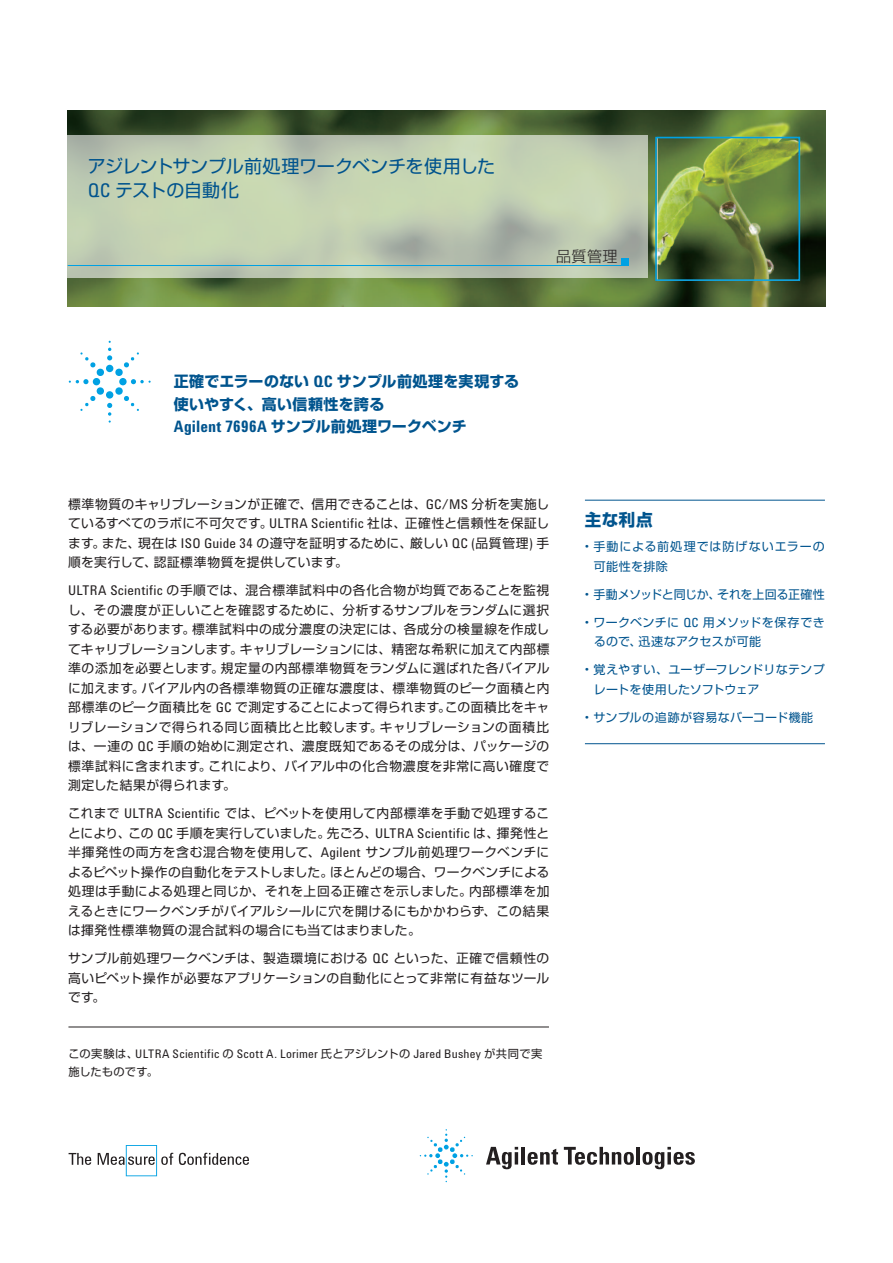
<style>
.page{position:relative;width:893px;height:1263px;background:#fff}
.page>*{position:absolute;margin:0;border:0;box-sizing:border-box;transform-origin:0 0}
.t1{font:18px/24px "Shin Go Pro";letter-spacing:-.01em;color:#00538d}
.t2{font:700 16.5px "Shin Go Pro";color:#00548e}
.t3{font:700 15px/22.5px "Shin Go Pro";letter-spacing:.01em;color:#00548e}
.t4{font:300 15px "Shin Go Pro";color:#231f20}
.t5{font:12.75px/19.5px "Shin Go Pro";letter-spacing:.035em;color:#231f20;text-align:justify}
.t6{font:12.15px "Agilent Condensed CFF";letter-spacing:.02em;color:#231f20}
.t7{font:12px/19.5px "Shin Go Pro";letter-spacing:.025em;color:#00548e}
.t8{font:12px/19.5px "Shin Go Pro";letter-spacing:.075em;color:#00548e}
.t9{font:12px "Shin Go Pro";letter-spacing:-.015em;color:#00548e}
.t10{font:11.25px "Shin Go Pro";letter-spacing:.01em;color:#231f20}
.s1{font-family:"Agilent Condensed CFF";font-size:19.5px}
.s2{font-family:"Agilent Condensed CFF";font-size:16.2px}
.s3{font-family:"Agilent Condensed CFF";font-size:13.8px}
.s4{font-family:"Shin Go Pro";font-size:11.25px}
.s5{font-family:"Agilent Condensed CFF";font-size:12.9px}
</style>
<div class="page">
<svg style="left:69px;top:1153px;width:22px;height:12px"></svg>
<svg style="left:179px;top:1153px;width:70px;height:12px"></svg>
<svg style="left:98px;top:1145px;width:75px;height:31px"></svg>
<svg style="left:486px;top:1147px;width:32px;height:22px"></svg>
<hr style="left:521px;top:1147px;width:4px;height:17px;background:#231f20">
<svg style="left:528px;top:1149px;width:30px;height:16px"></svg>
<svg style="left:564px;top:1147px;width:70px;height:18px"></svg>
<hr style="left:636px;top:1147px;width:4px;height:17px;background:#231f20">
<svg style="left:642px;top:1147px;width:53px;height:22px"></svg>
<svg style="left:420px;top:1129px;width:53px;height:53px"></svg>
<img style="left:68px;top:111px;width:758px;height:196px">
<div style="left:655px;top:137px;width:145px;height:144px;border:2px solid #00a1e3"></div>
<svg style="left:67px;top:135px;width:580px;height:143px;background:#bfccb0"></svg>
<hr style="left:68px;top:265px;width:561px;height:1px;background:#00a1e3">
<div style="left:621px;top:258px;width:8px;height:8px;background:#00a1e3"></div>
<svg style="left:69px;top:341px;width:82px;height:82px"></svg>
<hr style="left:68px;top:1027px;width:481px;height:1px;background:#231f20">
<hr style="left:585px;top:500px;width:240px;height:1px;background:#00548e">
<hr style="left:585px;top:743px;width:240px;height:1px;background:#00548e">
<h1 class="t1" style="left:88px;top:152px;width:409px">アジレントサンプル前処理ワークベンチを使用した<br><span class="s1">QC</span> テストの自動化</h1>
<p class="t4" style="left:556px;top:244px;width:63px">品質管理</p>
<p class="t3" style="left:174px;top:369px;width:347px">正確でエラーのない <span class="s2">QC</span> サンプル前処理を実現する使いやすく、高い信頼性を誇る<br><span class="s2">Agilent 7696A</span> サンプル前処理ワークベンチ</p>
<p class="t5" style="left:68px;top:493px;width:483px">標準物質のキャリブレーションが正確で、信用できることは、<span class="s3">GC/MS</span> 分析を実施しているすべてのラボに不可欠です。<span class="s3">ULTRA Scientific</span> 社は、正確性と信頼性を保証します。また、現在は <span class="s3">ISO Guide 34</span> の遵守を証明するために、厳しい <span class="s3">QC (</span>品質管理<span class="s3">)</span> 手順を実行して、認証標準物質を提供しています。</p>
<p class="t5" style="left:68px;top:579px;width:483px"><span class="s3">ULTRA Scientific</span> の手順では、混合標準試料中の各化合物が均質であることを監視し、その濃度が正しいことを確認するために、分析するサンプルをランダムに選択する必要があります。標準試料中の成分濃度の決定には、各成分の検量線を作成してキャリブレーションします。キャリブレーションには、精密な希釈に加えて内部標準の添加を必要とします。規定量の内部標準物質をランダムに選ばれた各バイアルに加えます。バイアル内の各標準物質の正確な濃度は、標準物質のピーク面積と内部標準のピーク面積比を <span class="s3">GC</span> で測定することによって得られます。この面積比をキャリブレーションで得られる同じ面積比と比較します。キャリブレーションの面積比は、一連の <span class="s3">QC</span> 手順の始めに測定され、濃度既知であるその成分は、パッケージの標準試料に含まれます。これにより、バイアル中の化合物濃度を非常に高い確度で測定した結果が得られます。</p>
<p class="t5" style="left:68px;top:802px;width:483px">これまで <span class="s3">ULTRA Scientific</span> では、ピペットを使用して内部標準を手動で処理することにより、この <span class="s3">QC</span> 手順を実行していました。先ごろ、<span class="s3">ULTRA Scientific</span> は、揮発性と半揮発性の両方を含む混合物を使用して、<span class="s3">Agilent</span> サンプル前処理ワークベンチによるピペット操作の自動化をテストしました。ほとんどの場合、ワークベンチによる処理は手動による処理と同じか、それを上回る正確さを示しました。内部標準を加えるときにワークベンチがバイアルシールに穴を開けるにもかかわらず、この結果は揮発性標準物質の混合試料の場合にも当てはまりました。</p>
<p class="t5" style="left:68px;top:947px;width:483px">サンプル前処理ワークベンチは、製造環境における <span class="s3">QC</span> といった、正確で信頼性の高いピペット操作が必要なアプリケーションの自動化にとって非常に有益なツールです。</p>
<p class="t6" style="left:68px;top:1045px;width:475px"><span class="s4">この実験は、</span>ULTRA Scientific <span class="s4">の</span> Scott A. Lorimer <span class="s4">氏とアジレントの</span> Jared Bushey <span class="s4">が共同で実</span></p>
<p class="t10" style="left:68px;top:1063px;width:91px">施したものです。</p>
<p class="t2" style="left:585px;top:506px;width:69px">主な利点</p>
<p class="t8" style="left:594px;top:535px;width:232px;text-indent:-9px"><span class="s5">•</span> 手動による前処理では防げないエラーの可能性を排除</p>
<p class="t9" style="left:585px;top:584px;width:241px"><span class="s5">•</span> 手動メソッドと同じか、それを上回る正確性</p>
<p class="t7" style="left:594px;top:611px;width:232px;text-indent:-9px"><span class="s5">•</span> ワークベンチに <span class="s5">QC</span> 用メソッドを保存できるので、迅速なアクセスが可能</p>
<p class="t7" style="left:594px;top:658px;width:233px;text-indent:-9px"><span class="s5">•</span> 覚えやすい、ユーザーフレンドリなテンプレートを使用したソフトウェア</p>
<p class="t7" style="left:585px;top:706px;width:230px"><span class="s5">•</span> サンプルの追跡が容易なバーコード機能</p>
</div>
